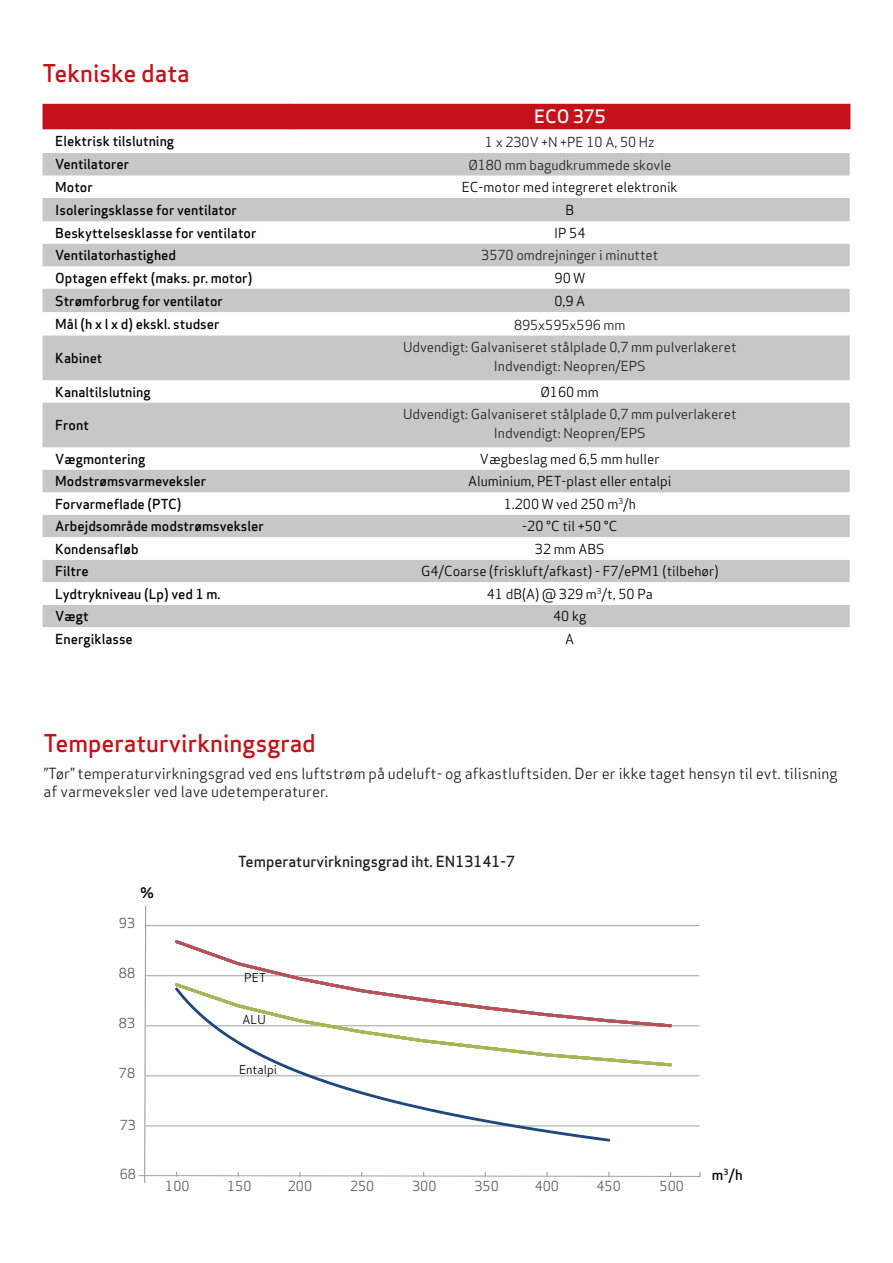
<style>
.page{position:relative;width:893px;height:1263px;background:#fff}
.page>*{position:absolute;margin:0;border:0;box-sizing:border-box;transform-origin:0 0}
.t1{font:500 24px "Apex Sans";color:#c4121a}
.t2{font:500 18px "Apex Sans";color:#fff}
.t3{font:15px/18px "Apex Sans";color:#231f20}
.t4{font:500 15px "Apex Sans";color:#231f20}
.t5{font:500 14.1px "Apex Sans";color:#000}
.t6{font:500 13.5px "Apex Sans";color:#000}
.t7{font:13.5px/19.5px "Apex Sans";color:#231f20;text-align:center}
.t8{font:13.5px "Apex Sans";color:#000}
.t9{font:13.5px "Apex Sans";color:#595959}
.t10{font:12px "Apex Sans";color:#000}
</style>
<div class="page">
<svg style="left:43px;top:153px;width:807px;height:339px;fill:#c6c8c8"></svg>
<div style="left:43px;top:515px;width:807px;height:22px;background:#c6c8c8"></div>
<svg style="left:43px;top:560px;width:807px;height:67px;fill:#c6c8c8"></svg>
<div style="left:43px;top:104px;width:807px;height:25px;background:#c4121a"></div>
<svg style="left:144px;top:905px;width:557px;height:278px"></svg>
<svg style="left:138px;top:1175px;width:563px;height:2px"></svg>
<svg style="left:173px;top:938px;width:501px;height:43px"></svg>
<svg style="left:173px;top:981px;width:501px;height:87px"></svg>
<svg style="left:173px;top:985px;width:439px;height:158px"></svg>
<h1 class="t1" style="left:43px;top:52px;width:149px">Tekniske data</h1>
<h2 class="t2" style="left:534px;top:101px;width:73px">ECO 375</h2>
<p class="t6" style="left:55px;top:129px;width:121px">Elektrisk tilslutning</p>
<p class="t7" style="left:485px;top:131px;width:171px">1 x 230V +N +PE 10 A, 50 Hz</p>
<p class="t6" style="left:55px;top:152px;width:75px">Ventilatorer</p>
<p class="t7" style="left:468px;top:154px;width:204px">Ø180 mm bagudkrummede skovle</p>
<p class="t6" style="left:55px;top:175px;width:39px">Motor</p>
<p class="t8" style="left:462px;top:176px;width:217px">EC-motor med integreret elektronik</p>
<p class="t6" style="left:55px;top:198px;width:183px">Isoleringsklasse for ventilator</p>
<p class="t8" style="left:565px;top:199px;width:10px">B</p>
<p class="t6" style="left:55px;top:221px;width:203px">Beskyttelsesklasse for ventilator</p>
<p class="t8" style="left:554px;top:222px;width:33px">IP 54</p>
<p class="t6" style="left:55px;top:243px;width:122px">Ventilatorhastighed</p>
<p class="t7" style="left:481px;top:244px;width:179px">3570 omdrejninger i minuttet</p>
<p class="t6" style="left:55px;top:266px;width:199px">Optagen effekt (maks. pr. motor)</p>
<p class="t8" style="left:555px;top:267px;width:32px">90 W</p>
<p class="t6" style="left:55px;top:289px;width:169px">Strømforbrug for ventilator</p>
<p class="t8" style="left:554px;top:290px;width:32px">0,9 A</p>
<p class="t6" style="left:55px;top:312px;width:166px">Mål (h x l x d) ekskl. studser</p>
<p class="t7" style="left:514px;top:314px;width:113px">895x595x596 mm</p>
<p class="t6" style="left:55px;top:346px;width:49px">Kabinet</p>
<p class="t7" style="left:403px;top:336px;width:335px">Udvendigt: Galvaniseret stålplade 0,7 mm pulverlakeret<br>Indvendigt: Neopren/EPS</p>
<p class="t6" style="left:55px;top:380px;width:97px">Kanaltilslutning</p>
<p class="t8" style="left:541px;top:381px;width:60px">Ø160 mm</p>
<p class="t6" style="left:55px;top:413px;width:35px">Front</p>
<p class="t7" style="left:403px;top:403px;width:335px">Udvendigt: Galvaniseret stålplade 0,7 mm pulverlakeret<br>Indvendigt: Neopren/EPS</p>
<p class="t6" style="left:55px;top:447px;width:92px">Vægmontering</p>
<p class="t8" style="left:480px;top:448px;width:181px">Vægbeslag med 6,5 mm huller</p>
<p class="t6" style="left:55px;top:469px;width:153px">Modstrømsvarmeveksler</p>
<p class="t8" style="left:468px;top:470px;width:205px">Aluminium, PET-plast eller entalpi</p>
<p class="t6" style="left:55px;top:492px;width:128px">Forvarmeflade (PTC)</p>
<p class="t8" style="left:504px;top:493px;width:134px">1.200 W ved 250 m<sup>3</sup>/h</p>
<p class="t6" style="left:55px;top:514px;width:210px">Arbejdsområde modstrømsveksler</p>
<p class="t8" style="left:522px;top:515px;width:97px">-20 °C til +50 °C</p>
<p class="t6" style="left:55px;top:537px;width:85px">Kondensafløb</p>
<p class="t8" style="left:535px;top:538px;width:71px">32 mm ABS</p>
<p class="t6" style="left:55px;top:559px;width:35px">Filtre</p>
<p class="t8" style="left:421px;top:560px;width:299px">G4/Coarse (friskluft/afkast) - F7/ePM1 (tilbehør)</p>
<p class="t6" style="left:55px;top:582px;width:167px">Lydtrykniveau (Lp) ved 1 m.</p>
<p class="t8" style="left:487px;top:583px;width:168px">41 dB(A) @ 329 m<sup>3</sup>/t, 50 Pa</p>
<p class="t6" style="left:55px;top:604px;width:35px">Vægt</p>
<p class="t8" style="left:553px;top:605px;width:35px">40 kg</p>
<p class="t6" style="left:55px;top:627px;width:79px">Energiklasse</p>
<p class="t8" style="left:565px;top:628px;width:11px">A</p>
<h1 class="t1" style="left:44px;top:722px;width:274px">Temperaturvirkningsgrad</h1>
<p class="t3" style="left:44px;top:763px;width:795px">”Tør” temperaturvirkningsgrad ved ens luftstrøm på udeluft- og afkastluftsiden. Der er ikke taget hensyn til evt. tilisning af varmeveksler ved lave udetemperaturer.</p>
<p class="t5" style="left:140px;top:880px;width:15px">%</p>
<p class="t9" style="left:119px;top:912px;width:18px">93</p>
<p class="t9" style="left:119px;top:962px;width:18px">88</p>
<p class="t9" style="left:119px;top:1012px;width:18px">83</p>
<p class="t9" style="left:119px;top:1062px;width:18px">78</p>
<p class="t4" style="left:238px;top:848px;width:278px">Temperaturvirkningsgrad iht. EN13141-7</p>
<p class="t10" style="left:244px;top:967px;width:23px">PET</p>
<p class="t10" style="left:243px;top:1010px;width:25px">ALU</p>
<p class="t10" style="left:239px;top:1060px;width:39px">Entalpi</p>
<p class="t9" style="left:120px;top:1114px;width:18px">73</p>
<p class="t9" style="left:120px;top:1163px;width:18px">68</p>
<p class="t9" style="left:165px;top:1175px;width:26px">100</p>
<p class="t9" style="left:227px;top:1175px;width:26px">150</p>
<p class="t9" style="left:288px;top:1175px;width:26px">200</p>
<p class="t9" style="left:350px;top:1175px;width:26px">250</p>
<p class="t9" style="left:412px;top:1175px;width:26px">300</p>
<p class="t9" style="left:475px;top:1175px;width:26px">350</p>
<p class="t9" style="left:535px;top:1175px;width:26px">400</p>
<p class="t9" style="left:596px;top:1175px;width:26px">450</p>
<p class="t9" style="left:660px;top:1175px;width:26px">500</p>
<p class="t5" style="left:712px;top:1162px;width:32px">m<sup>3</sup>/h</p>
</div>
